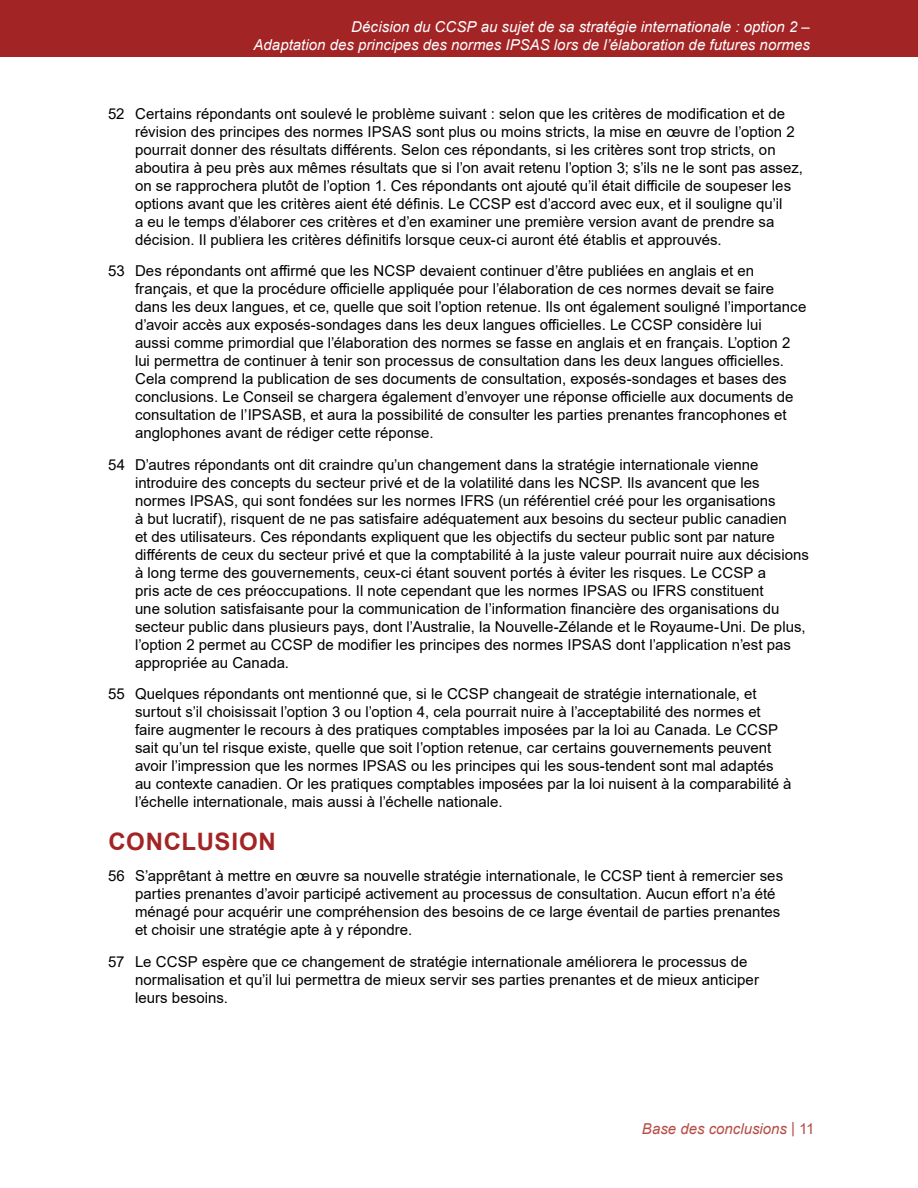
<style>
.page{position:relative;width:918px;height:1188px;background:#fff}
.page>*{position:absolute;margin:0;border:0;box-sizing:border-box;transform-origin:0 0}
.t1{font:700 24px "Arial";letter-spacing:.03em;color:#a32425}
.t2{font:15px/18px "Arial";letter-spacing:.005em;color:#000}
.t3{font:italic 15px/18px "Arial";letter-spacing:.005em;color:#fff;text-align:right}
.t4{font:italic 15px "Arial";color:#b54d44}
.s1{font-style:normal}
</style>
<div class="page">
<div style="left:0;top:0;width:918px;height:57px;background:#a32425"></div>
<p class="t3" style="left:254px;top:17px;width:558px">Décision du CCSP au sujet de sa stratégie internationale : option 2 –<br>Adaptation des principes des normes IPSAS lors de l’élaboration de futures normes</p>
<p class="t2" style="left:135px;top:105px;width:670px;text-indent:-27px">52 Certains répondants ont soulevé le problème suivant : selon que les critères de modification et de révision des principes des normes IPSAS sont plus ou moins stricts, la mise en œuvre de l’option 2 pourrait donner des résultats différents. Selon ces répondants, si les critères sont trop stricts, on aboutira à peu près aux mêmes résultats que si l’on avait retenu l’option 3; s’ils ne le sont pas assez, on se rapprochera plutôt de l’option 1. Ces répondants ont ajouté qu’il était difficile de soupeser les options avant que les critères aient été définis. Le CCSP est d’accord avec eux, et il souligne qu’il<br>a eu le temps d’élaborer ces critères et d’en examiner une première version avant de prendre sa décision. Il publiera les critères définitifs lorsque ceux-ci auront été établis et approuvés.</p>
<p class="t2" style="left:135px;top:262px;width:673px;text-indent:-27px">53 Des répondants ont affirmé que les NCSP devaient continuer d’être publiées en anglais et en français, et que la procédure officielle appliquée pour l’élaboration de ces normes devait se faire dans les deux langues, et ce, quelle que soit l’option retenue. Ils ont également souligné l’importance d’avoir accès aux exposés-sondages dans les deux langues officielles. Le CCSP considère lui<br>aussi comme primordial que l’élaboration des normes se fasse en anglais et en français. L’option 2 lui permettra de continuer à tenir son processus de consultation dans les deux langues officielles.<br>Cela comprend la publication de ses documents de consultation, exposés-sondages et bases des conclusions. Le Conseil se chargera également d’envoyer une réponse officielle aux documents de consultation de l’IPSASB, et aura la possibilité de consulter les parties prenantes francophones et anglophones avant de rédiger cette réponse.</p>
<p class="t2" style="left:135px;top:456px;width:676px;text-indent:-27px">54 D’autres répondants ont dit craindre qu’un changement dans la stratégie internationale vienne introduire des concepts du secteur privé et de la volatilité dans les NCSP. Ils avancent que les normes IPSAS, qui sont fondées sur les normes IFRS (un référentiel créé pour les organisations<br>à but lucratif), risquent de ne pas satisfaire adéquatement aux besoins du secteur public canadien<br>et des utilisateurs. Ces répondants expliquent que les objectifs du secteur public sont par nature différents de ceux du secteur privé et que la comptabilité à la juste valeur pourrait nuire aux décisions à long terme des gouvernements, ceux-ci étant souvent portés à éviter les risques. Le CCSP a<br>pris acte de ces préoccupations. Il note cependant que les normes IPSAS ou IFRS constituent<br>une solution satisfaisante pour la communication de l’information financière des organisations du secteur public dans plusieurs pays, dont l’Australie, la Nouvelle-Zélande et le Royaume-Uni. De plus, l’option 2 permet au CCSP de modifier les principes des normes IPSAS dont l’application n’est pas appropriée au Canada.</p>
<p class="t2" style="left:135px;top:685px;width:658px;text-indent:-27px">55 Quelques répondants ont mentionné que, si le CCSP changeait de stratégie internationale, et surtout s’il choisissait l’option 3 ou l’option 4, cela pourrait nuire à l’acceptabilité des normes et faire augmenter le recours à des pratiques comptables imposées par la loi au Canada. Le CCSP sait qu’un tel risque existe, quelle que soit l’option retenue, car certains gouvernements peuvent avoir l’impression que les normes IPSAS ou les principes qui les sous-tendent sont mal adaptés au contexte canadien. Or les pratiques comptables imposées par la loi nuisent à la comparabilité à l’échelle internationale, mais aussi à l’échelle nationale.</p>
<h2 class="t1" style="left:108px;top:824px;width:169px">CONCLUSION</h2>
<p class="t2" style="left:135px;top:867px;width:650px;text-indent:-27px">56 S’apprêtant à mettre en œuvre sa nouvelle stratégie internationale, le CCSP tient à remercier ses parties prenantes d’avoir participé activement au processus de consultation. Aucun effort n’a été ménagé pour acquérir une compréhension des besoins de ce large éventail de parties prenantes et choisir une stratégie apte à y répondre.</p>
<p class="t2" style="left:135px;top:952px;width:625px;text-indent:-27px">57 Le CCSP espère que ce changement de stratégie internationale améliorera le processus de normalisation et qu’il lui permettra de mieux servir ses parties prenantes et de mieux anticiper leurs besoins.</p>
<p class="t4" style="left:642px;top:1119px;width:174px">Base des conclusions <span class="s1">| 11</span></p>
</div>
